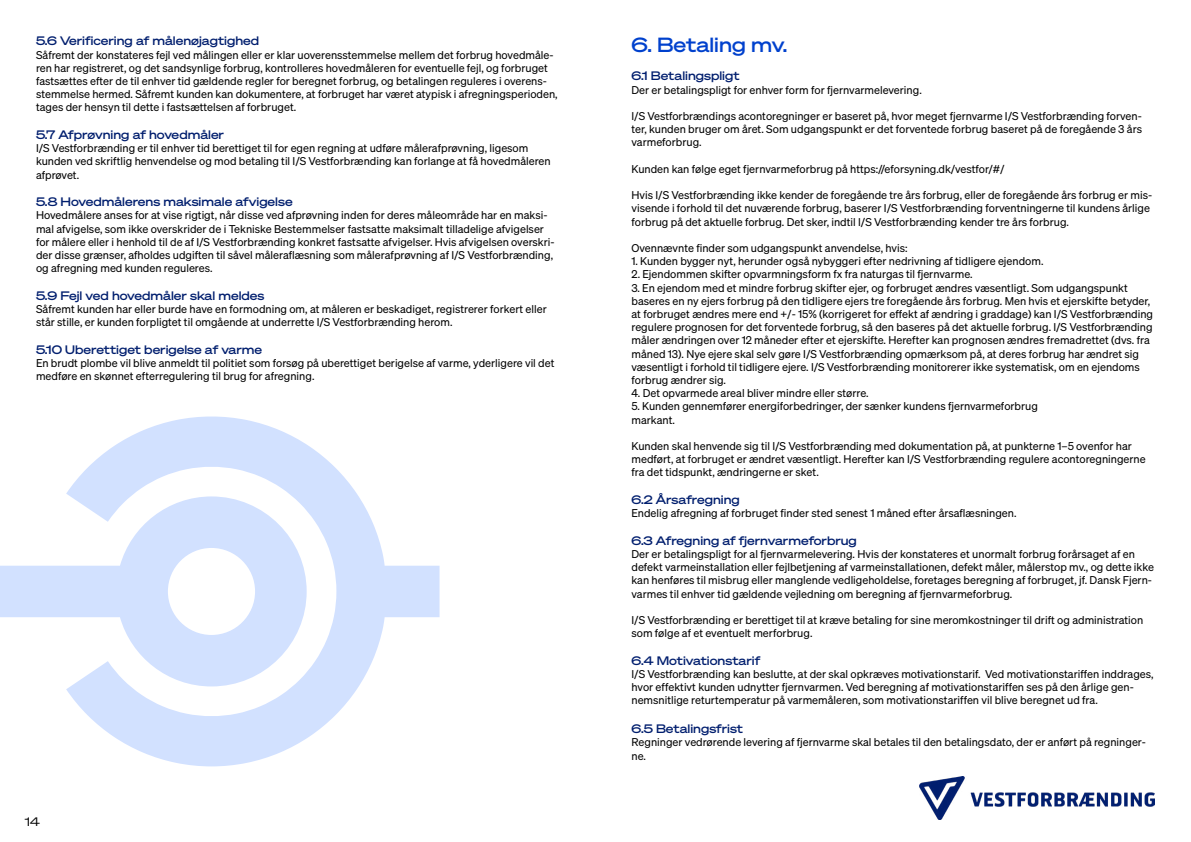
<style>
.page{position:relative;width:1191px;height:842px;background:#fff}
.page>*{position:absolute;margin:0;border:0;box-sizing:border-box;transform-origin:0 0}
.t1{font:20px "Sohne Breit Kraftig";color:#0041cd}
.t2{font:12px "Sohne Breit Kraftig";color:#001e6e}
.t3{font:12px "Sohne Breit Buch";color:#000}
.t4{font:11px/13.2px "Sohne Buch";color:#000}
</style>
<div class="page">
<img style="left:919px;top:776px;width:236px;height:43px">
<div style="left:0;top:565px;width:66px;height:52px;background:#d2e1ff"></div>
<svg style="left:66px;top:416px;width:373px;height:350px;fill:#d5e3ff"></svg>
<h3 class="t2" style="left:36px;top:34px;width:225px">5.6 Verifcering af målenøjagtighed</h3>
<p class="t4" style="left:36px;top:48px;width:523px">Såfremt der konstateres fejl ved målingen eller er klar uoverensstemmelse mellem det forbrug hovedmåle&shy;ren har registreret, og det sandsynlige forbrug, kontrolleres hovedmåleren for eventuelle fejl, og forbruget fastsættes efter de til enhver tid gældende regler for beregnet forbrug, og betalingen reguleres i overens&shy;stemmelse hermed. Såfremt kunden kan dokumentere, at forbruget har været atypisk i afregningsperioden, tages der hensyn til dette i fastsættelsen af forbruget.</p>
<h3 class="t2" style="left:36px;top:127px;width:189px">5.7 Afprøvning af hovedmåler</h3>
<p class="t4" style="left:36px;top:141px;width:516px">I/S Vestforbrænding er til enhver tid berettiget til for egen regning at udføre målerafprøvning, ligesom kunden ved skriftlig henvendelse og mod betaling til I/S Vestforbrænding kan forlange at få hovedmåleren afprøvet.</p>
<h3 class="t2" style="left:36px;top:194px;width:258px">5.8 Hovedmålerens maksimale afvigelse</h3>
<p class="t4" style="left:36px;top:209px;width:520px">Hovedmålere anses for at vise rigtigt, når disse ved afprøvning inden for deres måleområde har en maksi&shy;mal afvigelse, som ikke overskrider de i Tekniske Bestemmelser fastsatte maksimalt tilladelige afvigelser for målere eller i henhold til de af I/S Vestforbrænding konkret fastsatte afvigelser. Hvis afvigelsen overskri&shy;der disse grænser, afholdes udgiften til såvel måleraflæsning som målerafprøvning af I/S Vestforbrænding, og afregning med kunden reguleres.</p>
<h3 class="t2" style="left:36px;top:288px;width:230px">5.9 Fejl ved hovedmåler skal meldes</h3>
<p class="t4" style="left:36px;top:302px;width:512px">Såfremt kunden har eller burde have en formodning om, at måleren er beskadiget, registrerer forkert eller står stille, er kunden forpligtet til omgående at underrette I/S Vestforbrænding herom.</p>
<h3 class="t2" style="left:36px;top:342px;width:228px">5.10 Uberettiget berigelse af varme</h3>
<p class="t4" style="left:36px;top:356px;width:520px">En brudt plombe vil blive anmeldt til politiet som forsøg på uberettiget berigelse af varme, yderligere vil det medføre en skønnet efterregulering til brug for afregning.</p>
<p class="t3" style="left:25px;top:815px;width:16px">14</p>
<h2 class="t1" style="left:631px;top:32px;width:157px">6. Betaling mv.</h2>
<h3 class="t2" style="left:631px;top:69px;width:110px">6.1 Betalingspligt</h3>
<p class="t4" style="left:631px;top:83px;width:292px">Der er betalingspligt for enhver form for fjernvarmelevering.</p>
<p class="t4" style="left:631px;top:109px;width:512px;text-align:justify">I/S Vestforbrændings acontoregninger er baseret på, hvor meget fjernvarme I/S Vestforbrænding forven&shy;ter, kunden bruger om året. Som udgangspunkt er det forventede forbrug baseret på de foregående 3 års varmeforbrug.</p>
<p class="t4" style="left:631px;top:162px;width:374px">Kunden kan følge eget fjernvarmeforbrug på https://eforsyning.dk/vestfor/#/</p>
<p class="t4" style="left:631px;top:188px;width:522px">Hvis I/S Vestforbrænding ikke kender de foregående tre års forbrug, eller de foregående års forbrug er mis&shy;visende i forhold til det nuværende forbrug, baserer I/S Vestforbrænding forventningerne til kundens årlige forbrug på det aktuelle forbrug. Det sker, indtil I/S Vestforbrænding kender tre års forbrug.</p>
<p class="t4" style="left:631px;top:241px;width:277px">Ovennævnte finder som udgangspunkt anvendelse, hvis:</p>
<p class="t4" style="left:631px;top:254px;width:413px">1. Kunden bygger nyt, herunder også nybyggeri efter nedrivning af tidligere ejendom.</p>
<p class="t4" style="left:631px;top:268px;width:342px">2. Ejendommen skifter opvarmningsform fx fra naturgas til fjernvarme.</p>
<p class="t4" style="left:631px;top:281px;width:523px">3. En ejendom med et mindre forbrug skifter ejer, og forbruget ændres væsentligt. Som udgangspunkt baseres en ny ejers forbrug på den tidligere ejers tre foregående års forbrug. Men hvis et ejerskifte betyder, at forbruget ændres mere end +/- 15% (korrigeret for effekt af ændring i graddage) kan I/S Vestforbrænding regulere prognosen for det forventede forbrug, så den baseres på det aktuelle forbrug. I/S Vestforbrænding måler ændringen over 12 måneder efter et ejerskifte. Herefter kan prognosen ændres fremadrettet (dvs. fra måned 13). Nye ejere skal selv gøre I/S Vestforbrænding opmærksom på, at deres forbrug har ændret sig væsentligt i forhold til tidligere ejere. I/S Vestforbrænding monitorerer ikke systematisk, om en ejendoms forbrug ændrer sig.</p>
<p class="t4" style="left:631px;top:386px;width:239px">4. Det opvarmede areal bliver mindre eller større.</p>
<p class="t4" style="left:631px;top:400px;width:408px">5. Kunden gennemfører energiforbedringer, der sænker kundens fjernvarmeforbrug markant.</p>
<p class="t4" style="left:631px;top:439px;width:516px">Kunden skal henvende sig til I/S Vestforbrænding med dokumentation på, at punkterne 1–5 ovenfor har medført, at forbruget er ændret væsentligt. Herefter kan I/S Vestforbrænding regulere acontoregningerne fra det tidspunkt, ændringerne er sket.</p>
<h3 class="t2" style="left:631px;top:492px;width:110px">6.2 Årsafregning</h3>
<p class="t4" style="left:631px;top:506px;width:386px">Endelig afregning af forbruget finder sted senest 1 måned efter årsaflæsningen.</p>
<h3 class="t2" style="left:631px;top:533px;width:227px">6.3 Afregning af fernvarmeforbrug</h3>
<p class="t4" style="left:631px;top:547px;width:524px">Der er betalingspligt for al fjernvarmelevering. Hvis der konstateres et unormalt forbrug forårsaget af en defekt varmeinstallation eller fejlbetjening af varmeinstallationen, defekt måler, målerstop mv., og dette ikke kan henføres til misbrug eller manglende vedligeholdelse, foretages beregning af forbruget, jf. Dansk Fjern&shy;varmes til enhver tid gældende vejledning om beregning af fjernvarmeforbrug.</p>
<p class="t4" style="left:631px;top:613px;width:513px">I/S Vestforbrænding er berettiget til at kræve betaling for sine meromkostninger til drift og administration som følge af et eventuelt merforbrug.</p>
<h3 class="t2" style="left:631px;top:653px;width:130px">6.4 Motivationstarif</h3>
<p class="t4" style="left:631px;top:667px;width:523px">I/S Vestforbrænding kan beslutte, at der skal opkræves motivationstarif. Ved motivationstariffen inddrages, hvor effektivt kunden udnytter fjernvarmen. Ved beregning af motivationstariffen ses på den årlige gen&shy;nemsnitlige returtemperatur på varmemåleren, som motivationstariffen vil blive beregnet ud fra.</p>
<h3 class="t2" style="left:631px;top:721px;width:113px">6.5 Betalingsfrist</h3>
<p class="t4" style="left:631px;top:736px;width:516px">Regninger vedrørende levering af fjernvarme skal betales til den betalingsdato, der er anført på regninger&shy;ne.</p>
</div>
